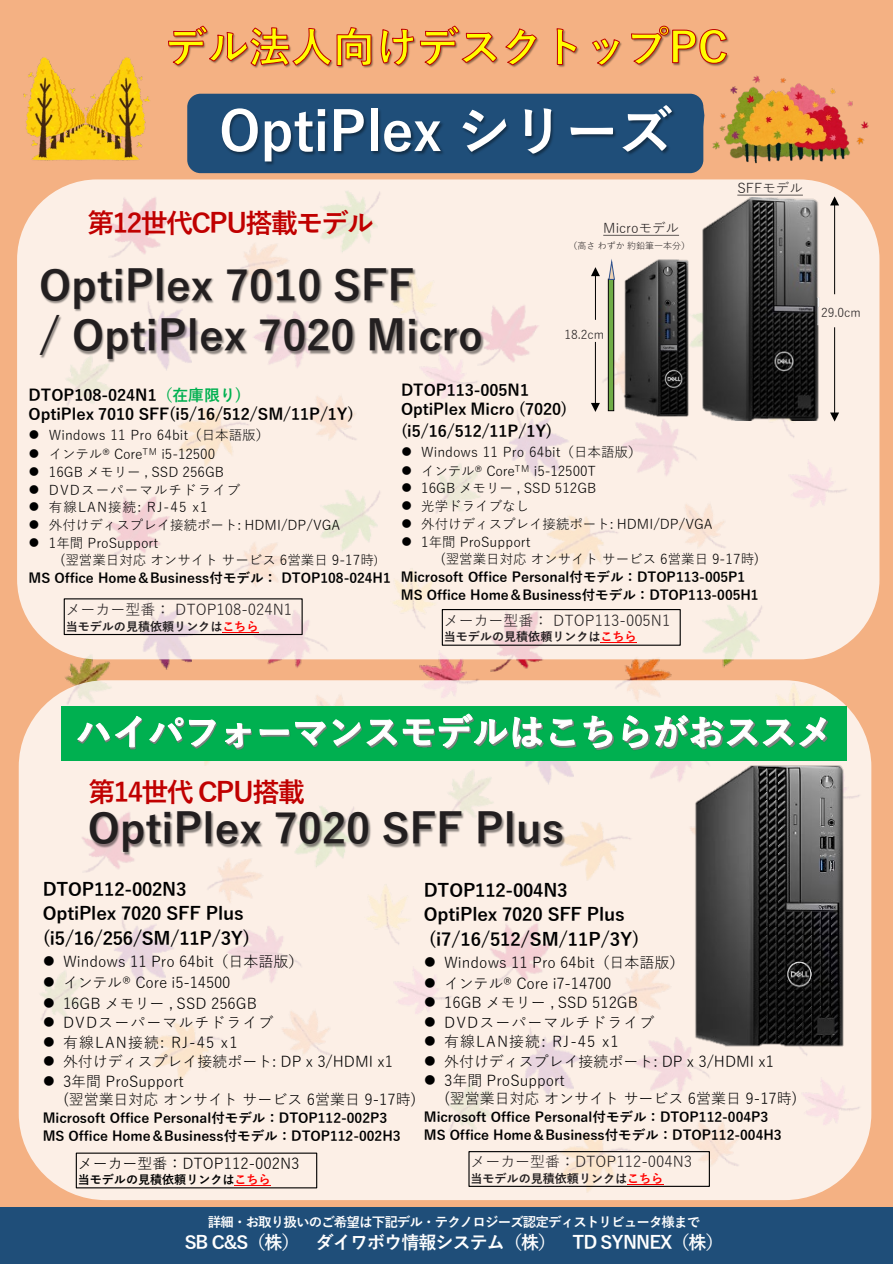
<style>
.page{position:relative;width:893px;height:1264px;background:#fff}
.page>*{position:absolute;margin:0;border:0;box-sizing:border-box;transform-origin:0 0}
.t1{font:700 54px "Yu Gothic";letter-spacing:-.005em;color:#fff}
.t2{font:700 42px "Yu Gothic";color:#231f20}
.t3{font:700 27px "Yu Gothic";letter-spacing:-.06em;color:#c00000}
.t4{font:700 18px "Yu Gothic";letter-spacing:-.01em;color:#000}
.t5{font:700 18px "Yu Gothic";letter-spacing:-.05em;color:#fff}
.t6{font:700 15.9px/18.9px "Yu Gothic";letter-spacing:-.005em;color:#000}
.t7{font:15px/18px "Yu Gothic";color:#000}
.t8{font:15px "Yu Gothic";letter-spacing:.07em;color:#000}
.t9{font:15px "Yu Gothic";color:#231f20}
.t10{font:700 13.5px "Yu Gothic";color:#000}
.t11{font:13.5px "Yu Gothic";color:#000}
.t12{font:700 13.5px "Yu Gothic";letter-spacing:-.065em;color:#fff}
.t13{font:13.5px "Yu Gothic";letter-spacing:.08em;color:#000}
.t14{font:13.5px "Yu Gothic";color:#231f20}
.t15{font:700 12px "Yu Gothic";color:#231f20}
.t16{font:700 12px "Yu Gothic";color:#000}
.t17{font:12px "Yu Gothic";letter-spacing:-.005em;color:#231f20}
.t18{font:9px "Yu Gothic";color:#231f20}
.s1{color:#00b050}
.s2{font-size:12px}
.s3{color:#f00}
</style>
<div class="page">
<div style="left:0;top:0;width:892px;height:1263px;background:#f4b183"></div>
<div style="left:0;top:1206px;width:892px;height:57px;background:#1f4e79"></div>
<img style="left:493px;top:606px;width:382px;height:149px">
<img style="left:44px;top:639px;width:449px;height:62px">
<img style="left:425px;top:1078px;width:450px;height:129px">
<div style="left:19px;top:680px;width:852px;height:519px;background:#fff;border-radius:87px;opacity:.8"></div>
<div style="left:61px;top:706px;width:786px;height:54px;background:#00b050"></div>
<svg style="left:77px;top:713px;width:749px;height:38px"></svg>
<img style="left:187px;top:93px;width:235px;height:81px">
<img style="left:422px;top:93px;width:283px;height:81px">
<div style="left:17px;top:179px;width:862px;height:480px;background:#fff;border-radius:80px;opacity:.8"></div>
<img style="left:177px;top:25px;width:489px;height:43px">
<img style="left:715px;top:36px;width:14px;height:31px">
<svg style="left:168px;top:26px;width:559px;height:40px"></svg>
<div style="left:468px;top:1150px;width:241px;height:36px;border:1px solid #000"></div>
<hr style="left:627px;top:1183px;width:36px;height:1px;background:#f00">
<img style="left:62px;top:791px;width:294px;height:94px">
<img style="left:356px;top:791px;width:237px;height:94px">
<img style="left:673px;top:755px;width:199px;height:323px">
<img style="left:17px;top:248px;width:426px;height:51px">
<div style="left:17px;top:299px;width:29px;height:93px;background:#fcefe6"></div>
<img style="left:46px;top:299px;width:186px;height:93px">
<img style="left:232px;top:299px;width:280px;height:93px">
<svg style="left:737px;top:195px;width:65px;height:1px"></svg>
<svg style="left:603px;top:235px;width:76px;height:1px"></svg>
<hr style="left:595px;top:274px;width:1px;height:46px;background:#000">
<svg style="left:591px;top:267px;width:9px;height:9px"></svg>
<hr style="left:595px;top:342px;width:1px;height:62px;background:#000">
<svg style="left:591px;top:403px;width:9px;height:9px"></svg>
<hr style="left:834px;top:204px;width:1px;height:90px;background:#000">
<svg style="left:830px;top:196px;width:9px;height:9px"></svg>
<hr style="left:834px;top:327px;width:1px;height:87px;background:#000">
<svg style="left:830px;top:412px;width:9px;height:9px"></svg>
<svg style="left:608px;top:280px;width:4px;height:131px"></svg>
<svg style="left:608px;top:259px;width:4px;height:21px"></svg>
<img style="left:697px;top:197px;width:126px;height:233px">
<img style="left:612px;top:259px;width:89px;height:162px">
<div style="left:64px;top:598px;width:239px;height:37px;border:1px solid #000"></div>
<hr style="left:222px;top:632px;width:36px;height:1px;background:#f00">
<div style="left:442px;top:609px;width:238px;height:36px;border:1px solid #000"></div>
<hr style="left:600px;top:642px;width:36px;height:1px;background:#f00">
<hr style="left:234px;top:1184px;width:36px;height:1px;background:#f00">
<img style="left:23px;top:57px;width:127px;height:104px">
<img style="left:712px;top:75px;width:157px;height:89px">
<p class="t1" style="left:219px;top:101px;width:455px">OptiPlex シリーズ</p>
<p class="t3" style="left:88px;top:208px;width:288px">第12世代CPU搭載モデル</p>
<p class="t2" style="left:39px;top:262px;width:376px">OptiPlex 7010 SFF</p>
<p class="t2" style="left:39px;top:312px;width:445px">/ OptiPlex 7020 Micro</p>
<p class="t14" style="left:603px;top:216px;width:77px">Microモデル</p>
<p class="t18" style="left:568px;top:237px;width:123px">（高さわずか約鉛筆一本分）</p>
<p class="t17" style="left:564px;top:323px;width:41px">18.2cm</p>
<p class="t14" style="left:737px;top:176px;width:67px">SFFモデル</p>
<p class="t6" style="left:401px;top:381px;width:168px">DTOP113-005N1<br>OptiPlex Micro (7020)</p>
<p class="t6" style="left:401px;top:421px;width:153px">(i5/16/512/11P/1Y)</p>
<p class="t11" style="left:401px;top:439px;width:242px">● Windows 11 Pro 64bit（日本語版）</p>
<p class="t11" style="left:401px;top:458px;width:196px">● インテル® Core<sup>TM</sup> i5-12500T</p>
<p class="t11" style="left:401px;top:476px;width:197px">● 16GB メモリー , SSD 512GB</p>
<p class="t11" style="left:401px;top:494px;width:130px">● 光学ドライブなし</p>
<p class="t11" style="left:401px;top:511px;width:313px">● 外付けディスプレイ接続ポート: HDMI/DP/VGA</p>
<p class="t11" style="left:401px;top:529px;width:131px">● 1年間 ProSupport</p>
<p class="t11" style="left:440px;top:547px;width:320px">(翌営業日対応オンサイトサービス 6営業日 9-17時)</p>
<p class="t10" style="left:401px;top:569px;width:346px">Microsoft Office Personal付モデル：DTOP113-005P1</p>
<p class="t10" style="left:401px;top:587px;width:359px">MS Office Home＆Business付モデル：DTOP113-005H1</p>
<p class="t6" style="left:29px;top:386px;width:327px">DTOP108-024N1<span class="s1">（在庫限り)<br></span>OptiPlex 7010 SFF(i5/16/512/SM/11P/1Y)</p>
<p class="t11" style="left:29px;top:422px;width:242px">● Windows 11 Pro 64bit（日本語版）</p>
<p class="t11" style="left:29px;top:441px;width:188px">● インテル® Core<sup>TM</sup> i5-12500</p>
<p class="t11" style="left:29px;top:459px;width:197px">● 16GB メモリー , SSD 256GB</p>
<p class="t13" style="left:29px;top:477px;width:213px">● DVDスーパーマルチドライブ</p>
<p class="t13" style="left:29px;top:495px;width:181px">● 有線LAN接続: RJ-45 x1</p>
<p class="t11" style="left:29px;top:512px;width:313px">● 外付けディスプレイ接続ポート: HDMI/DP/VGA</p>
<p class="t11" style="left:29px;top:530px;width:131px">● 1年間 ProSupport</p>
<p class="t11" style="left:60px;top:548px;width:320px">(翌営業日対応オンサイトサービス 6営業日 9-17時<span class="s2">)</span></p>
<p class="t10" style="left:29px;top:570px;width:363px">MS Office Home＆Business付モデル： DTOP108-024H1</p>
<p class="t9" style="left:66px;top:595px;width:228px">メーカー型番： DTOP108-024N1</p>
<p class="t15" style="left:66px;top:619px;width:194px">当モデルの見積依頼リンクは<span class="s3">こちら</span></p>
<p class="t9" style="left:444px;top:606px;width:228px">メーカー型番： DTOP113-005N1</p>
<p class="t15" style="left:444px;top:630px;width:194px">当モデルの見積依頼リンクは<span class="s3">こちら</span></p>
<p class="t17" style="left:821px;top:301px;width:41px">29.0cm</p>
<p class="t3" style="left:88px;top:776px;width:218px">第14世代 CPU搭載</p>
<p class="t2" style="left:88px;top:805px;width:478px">OptiPlex 7020 SFF Plus</p>
<p class="t4" style="left:43px;top:878px;width:145px">DTOP112-002N3</p>
<p class="t4" style="left:43px;top:903px;width:202px">OptiPlex 7020 SFF Plus</p>
<p class="t4" style="left:43px;top:928px;width:209px">(i5/16/256/SM/11P/3Y)</p>
<p class="t7" style="left:43px;top:950px;width:262px">● Windows 11 Pro 64bit（日本語版）</p>
<p class="t7" style="left:43px;top:971px;width:189px">● インテル® Core i5-14500</p>
<p class="t7" style="left:43px;top:992px;width:215px">● 16GB メモリー , SSD 256GB</p>
<p class="t8" style="left:43px;top:1008px;width:232px">● DVDスーパーマルチドライブ</p>
<p class="t8" style="left:43px;top:1028px;width:196px">● 有線LAN接続: RJ-45 x1</p>
<p class="t7" style="left:43px;top:1050px;width:352px">● 外付けディスプレイ接続ポート: DP x 3/HDMI x1</p>
<p class="t7" style="left:63px;top:1070px;width:355px;text-indent:-20px">● 3年間 ProSupport<br>(翌営業日対応オンサイトサービス 6営業日 9-17時)</p>
<p class="t10" style="left:43px;top:1110px;width:346px">Microsoft Office Personal付モデル：DTOP112-002P3</p>
<p class="t10" style="left:43px;top:1127px;width:359px">MS Office Home＆Business付モデル：DTOP112-002H3</p>
<p class="t7" style="left:78px;top:1152px;width:223px">メーカー型番：DTOP112-002N3</p>
<p class="t16" style="left:78px;top:1172px;width:194px">当モデルの見積依頼リンクは<span class="s3">こちら</span></p>
<p class="t4" style="left:424px;top:879px;width:145px">DTOP112-004N3</p>
<p class="t4" style="left:424px;top:904px;width:202px">OptiPlex 7020 SFF Plus</p>
<p class="t4" style="left:429px;top:928px;width:212px">(i7/16/512/SM/11P/3Y)</p>
<p class="t7" style="left:424px;top:951px;width:262px">● Windows 11 Pro 64bit（日本語版）</p>
<p class="t7" style="left:424px;top:971px;width:189px">● インテル® Core i7-14700</p>
<p class="t7" style="left:424px;top:991px;width:215px">● 16GB メモリー , SSD 512GB</p>
<p class="t8" style="left:424px;top:1008px;width:232px">● DVDスーパーマルチドライブ</p>
<p class="t8" style="left:424px;top:1027px;width:196px">● 有線LAN接続: RJ-45 x1</p>
<p class="t7" style="left:424px;top:1050px;width:352px">● 外付けディスプレイ接続ポート: DP x 3/HDMI x1</p>
<p class="t7" style="left:444px;top:1069px;width:355px;text-indent:-20px">● 3年間 ProSupport<br>(翌営業日対応オンサイトサービス 6営業日 9-17時)</p>
<p class="t10" style="left:424px;top:1109px;width:346px">Microsoft Office Personal付モデル：DTOP112-004P3</p>
<p class="t10" style="left:424px;top:1127px;width:359px">MS Office Home＆Business付モデル：DTOP112-004H3</p>
<p class="t9" style="left:470px;top:1147px;width:223px">メーカー型番：DTOP112-004N3</p>
<p class="t15" style="left:470px;top:1171px;width:194px">当モデルの見積依頼リンクは<span class="s3">こちら</span></p>
<p class="t12" style="left:208px;top:1214px;width:494px">詳細・お取り扱いのご希望は下記デル・テクノロジーズ認定ディストリビュータ様まで</p>
<p class="t5" style="left:185px;top:1231px;width:540px">SB C&amp;S（株） ダイワボウ情報システム（株） TD SYNNEX（株）</p>
</div>
